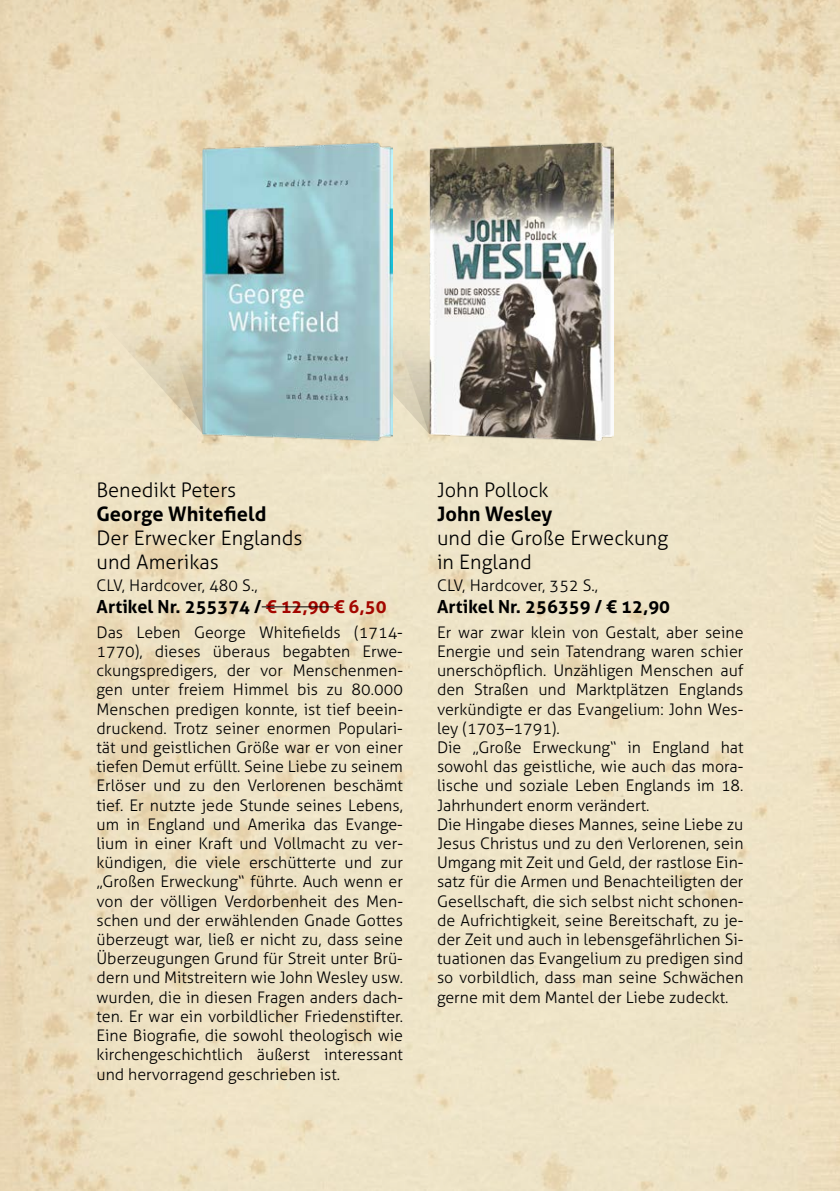
<style>
.page{position:relative;width:840px;height:1191px;background:#fff}
.page>*{position:absolute;margin:0;border:0;box-sizing:border-box;transform-origin:0 0}
.t1{font:300 20px/24px "Aller";letter-spacing:.005em;color:#000}
.t2{font:700 20px "Aller";letter-spacing:.005em;color:#000}
.t3{font:700 18px "Aller";letter-spacing:.005em;color:#000}
.t4{font:300 16px/19.2px "Aller";color:#000;text-align:justify}
.s1{color:#a40600}
</style>
<div class="page">
<img style="left:0;top:0;width:839px;height:1191px">
<svg style="left:100px;top:320px;width:102px;height:114px;background:#e7dabd"></svg>
<svg style="left:393px;top:320px;width:36px;height:114px;background:#e0d7bd"></svg>
<img style="left:429px;top:142px;width:184px;height:300px">
<img style="left:202px;top:142px;width:191px;height:300px">
<hr style="left:261px;top:606px;width:72px;height:1px;background:#000">
<p class="t1" style="left:96px;top:478px;width:141px">Benedikt Peters</p>
<p class="t2" style="left:96px;top:501px;width:171px">George Whitefield</p>
<p class="t1" style="left:96px;top:526px;width:207px">Der Erwecker Englands und Amerikas</p>
<p class="t4" style="left:96px;top:575px;width:163px">CLV, Hardcover, 480 S.,</p>
<p class="t3" style="left:96px;top:595px;width:291px">Artikel Nr. 255374 / <span class="s1">€ 12,90 € 6,50</span></p>
<p class="t4" style="left:96px;top:622px;width:308px">Das Leben George Whitefields (1714- 1770), dieses überaus begabten Erwe&shy;ckungspredigers, der vor Menschenmen&shy;gen unter freiem Himmel bis zu 80.000<br>Menschen predigen konnte, ist tief beein&shy;druckend. Trotz seiner enormen Populari&shy;tät und geistlichen Größe war er von einer tiefen Demut erfüllt. Seine Liebe zu seinem Erlöser und zu den Verlorenen beschämt tief. Er nutzte jede Stunde seines Lebens, um in England und Amerika das Evange&shy;lium in einer Kraft und Vollmacht zu ver&shy;kündigen, die viele erschütterte und zur „Großen Erweckung“ führte. Auch wenn er von der völligen Verdorbenheit des Men&shy;schen und der erwählenden Gnade Gottes überzeugt war, ließ er nicht zu, dass seine Überzeugungen Grund für Streit unter Brü&shy;dern und Mitstreitern wie John Wesley usw. wurden, die in diesen Fragen anders dach&shy;ten. Er war ein vorbildlicher Friedenstifter.<br>Eine Biografie, die sowohl theologisch wie kirchengeschichtlich äußerst interessant und hervorragend geschrieben ist.</p>
<p class="t1" style="left:437px;top:478px;width:113px">John Pollock</p>
<p class="t2" style="left:437px;top:501px;width:117px">John Wesley</p>
<p class="t1" style="left:437px;top:526px;width:232px">und die Große Erweckung in England</p>
<p class="t4" style="left:437px;top:575px;width:163px">CLV, Hardcover, 352 S.,</p>
<p class="t3" style="left:437px;top:595px;width:234px">Artikel Nr. 256359 / € 12,90</p>
<p class="t4" style="left:437px;top:622px;width:308px;text-align:left">Er war zwar klein von Gestalt, aber seine Energie und sein Tatendrang waren schier unerschöpflich. Unzähligen Menschen auf den Straßen und Marktplätzen Englands verkündigte er das Evangelium: John Wes&shy;ley (1703–1791).<br>Die „Große Erweckung“ in England hat sowohl das geistliche, wie auch das mora&shy;lische und soziale Leben Englands im 18.<br>Jahrhundert enorm verändert.<br>Die Hingabe dieses Mannes, seine Liebe zu Jesus Christus und zu den Verlorenen, sein Umgang mit Zeit und Geld, der rastlose Ein&shy;satz für die Armen und Benachteiligten der Gesellschaft, die sich selbst nicht schonen&shy;de Aufrichtigkeit, seine Bereitschaft, zu je&shy;der Zeit und auch in lebensgefährlichen Si&shy;tuationen das Evangelium zu predigen sind so vorbildlich, dass man seine Schwächen gerne mit dem Mantel der Liebe zudeckt.</p>
</div>
